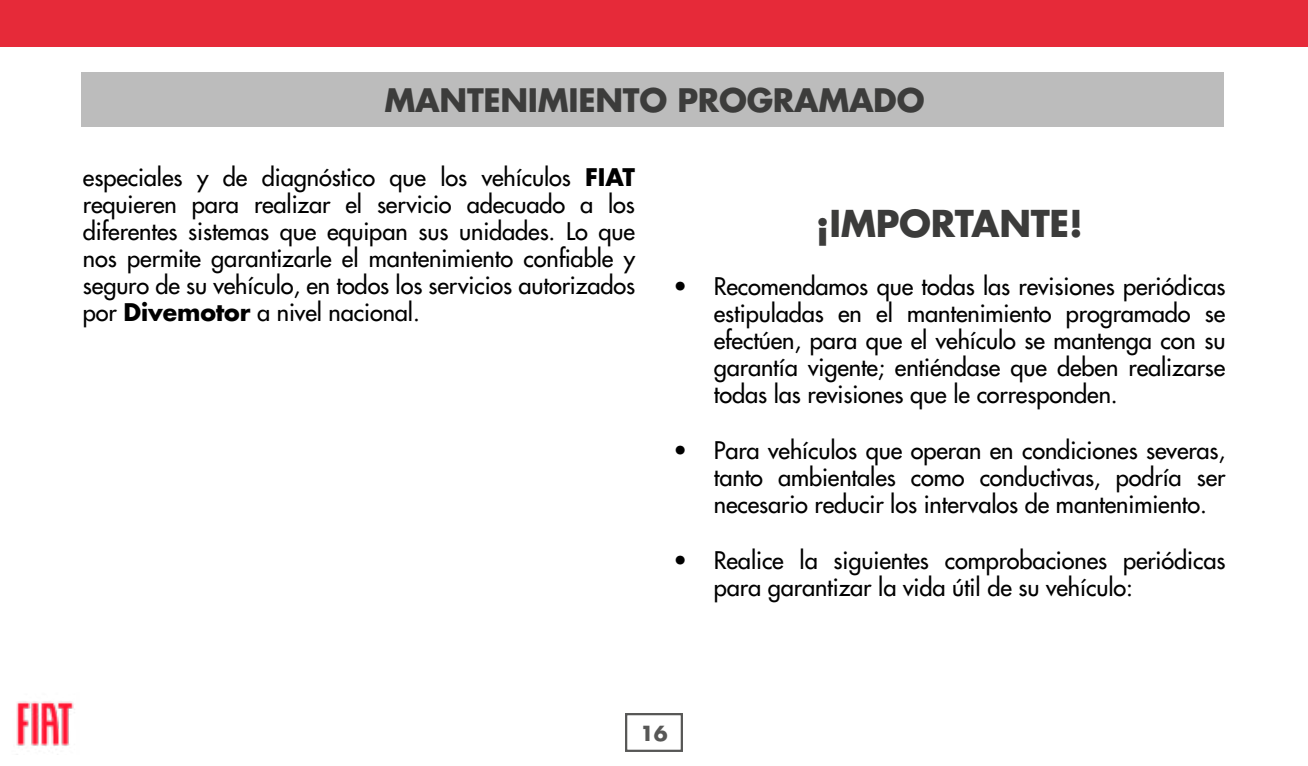
<style>
.page{position:relative;width:1308px;height:766px;background:#fff}
.page>*{position:absolute;margin:0;border:0;box-sizing:border-box;transform-origin:0 0}
.t1{font:700 36px "Futura Std";letter-spacing:-.01em;color:#3c3c3b}
.t2{font:700 31.5px "Futura Std";letter-spacing:-.01em;color:#3c3c3b}
.t3{font:500 23.62px/27px "Futura Std";letter-spacing:-.005em;color:#000;text-align:justify}
.t4{font:700 20.25px "Futura Std";color:#575756}
.s1{font-weight:700}
</style>
<div class="page">
<div style="left:625px;top:712px;width:58px;height:39px;border:2px solid #575756"></div>
<div style="left:0;top:0;width:1307px;height:46px;background:#e62a39"></div>
<div style="left:81px;top:72px;width:1142px;height:55px;background:#bcbcbc"></div>
<img style="left:16px;top:701px;width:58px;height:45px">
<h2 class="t2" style="left:384px;top:79px;width:541px">MANTENIMIENTO PROGRAMADO</h2>
<p class="t3" style="left:83px;top:164px;width:553px">especiales y de diagnóstico que los vehículos <span class="s1">FIAT </span>requieren para realizar el servicio adecuado a los diferentes sistemas que equipan sus unidades. Lo que nos permite garantizarle el mantenimiento confiable y seguro de su vehículo, en todos los servicios autorizados por <span class="s1">Divemotor</span> a nivel nacional.</p>
<h1 class="t1" style="left:816px;top:199px;width:268px">¡IMPORTANTE!</h1>
<p class="t3" style="left:714px;top:272px;width:513px;text-indent:-40px">• Recomendamos que todas las revisiones periódicas estipuladas en el mantenimiento programado se efectúen, para que el vehículo se mantenga con su garantía vigente; entiéndase que deben realizarse todas las revisiones que le corresponden.</p>
<p class="t3" style="left:714px;top:436px;width:513px;text-indent:-40px">• Para vehículos que operan en condiciones severas, tanto ambientales como conductivas, podría ser necesario reducir los intervalos de mantenimiento.</p>
<p class="t3" style="left:714px;top:546px;width:513px;text-indent:-40px">• Realice la siguientes comprobaciones periódicas para garantizar la vida útil de su vehículo:</p>
<p class="t4" style="left:640px;top:719px;width:29px">16</p>
</div>
